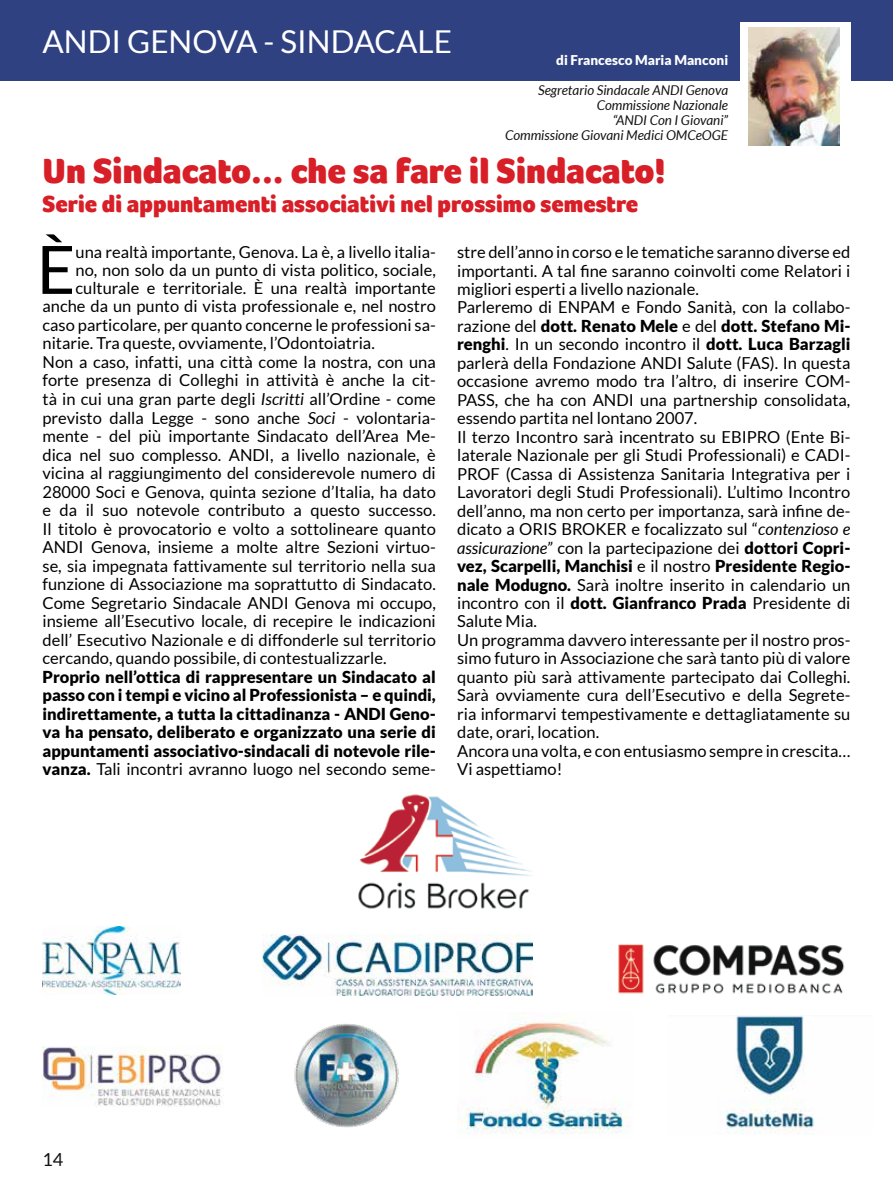
<style>
.page{position:relative;width:893px;height:1191px;background:#fff}
.page>*{position:absolute;margin:0;border:0;box-sizing:border-box;transform-origin:0 0}
.t1{font:66.75px "Lato";color:#000}
.t2{font:900 36px "Foco";color:#d81f27}
.t3{font:31.5px "Lato";color:#fff}
.t4{font:900 24px "Foco";color:#d81f27}
.t5{font:18px "Lato";color:#121212}
.t6{font:16.5px/18.5px "Lato";color:#000}
.t7{font:900 16.5px/18.5px "Lato";color:#000;text-align:justify}
.t8{font:italic 13.5px/15px "Lato";color:#121212;text-align:right}
.t9{font:900 13.5px "Lato";color:#fff}
.s1{font-weight:900}
.s2{font-style:italic}
.s3{font-weight:400}
</style>
<div class="page">
<div style="left:0;top:0;width:893px;height:81px;background:#2f4181"></div>
<div style="left:740px;top:22px;width:110px;height:129px;background:#fff"></div>
<img style="left:748px;top:28px;width:92px;height:117px">
<img style="left:618px;top:944px;width:227px;height:50px">
<img style="left:458px;top:1012px;width:170px;height:122px">
<img style="left:262px;top:934px;width:270px;height:61px">
<img style="left:358px;top:794px;width:174px;height:115px">
<img style="left:43px;top:1046px;width:179px;height:60px">
<img style="left:43px;top:926px;width:137px;height:68px">
<img style="left:725px;top:1015px;width:90px;height:119px">
<img style="left:294px;top:1024px;width:105px;height:104px">
<h3 class="t3" style="left:43px;top:24px;width:411px">ANDI GENOVA - SINDACALE</h3>
<p class="t9" style="left:556px;top:52px;width:173px">di Francesco Maria Manconi</p>
<p class="t8" style="left:505px;top:83px;width:225px">Segretario Sindacale ANDI Genova<br>Commissione Nazionale<br>“ANDI Con I Giovani”<br>Commissione Giovani Medici OMCeOGE</p>
<h2 class="t2" style="left:43px;top:147px;width:625px">Un Sindacato... che sa fare il Sindacato!</h2>
<h3 class="t4" style="left:43px;top:188px;width:597px">Serie di appuntamenti associativi nel prossimo semestre</h3>
<h1 class="t1" style="left:37px;top:232px;width:40px">È</h1>
<p class="t6" style="left:75px;top:242px;width:362px">una realtà importante, Genova. La è, a livello italia-</p>
<p class="t6" style="left:457px;top:243px;width:395px">stre dell’anno in corso e le tematiche saranno diverse ed importanti. A tal fine saranno coinvolti come Relatori i migliori esperti a livello nazionale.<br>Parleremo di ENPAM e Fondo Sanità, con la collabo&shy;razione del <span class="s1">dott. Renato Mele</span> e del <span class="s1">dott. Stefano Mi&shy;renghi</span>. In un secondo incontro il <span class="s1">dott. Luca Barzagli </span>parlerà della Fondazione ANDI Salute (FAS). In questa occasione avremo modo tra l’altro, di inserire COM-PASS, che ha con ANDI una partnership consolidata, essendo partita nel lontano 2007.<br>Il terzo Incontro sarà incentrato su EBIPRO (Ente Bi&shy;laterale Nazionale per gli Studi Professionali) e CADI-PROF (Cassa di Assistenza Sanitaria Integrativa per i Lavoratori degli Studi Professionali). L’ultimo Incontro dell’anno, ma non certo per importanza, sarà infine de&shy;dicato a ORIS BROKER e focalizzato sul “<span class="s2">contenzioso e assicurazione”</span> con la partecipazione dei <span class="s1">dottori Copri&shy;vez, Scarpelli, Manchisi</span> e il nostro <span class="s1">Presidente Regio&shy;nale Modugno.</span> Sarà inoltre inserito in calendario un incontro con il <span class="s1">dott. Gianfranco Prada</span> Presidente di Salute Mia.<br>Un programma davvero interessante per il nostro pros&shy;simo futuro in Associazione che sarà tanto più di valore quanto più sarà attivamente partecipato dai Colleghi.<br>Sarà ovviamente cura dell’Esecutivo e della Segrete&shy;ria informarvi tempestivamente e dettagliatamente su date, orari, location.<br>Ancora una volta, e con entusiasmo sempre in crescita… Vi aspettiamo!</p>
<p class="t6" style="left:75px;top:260px;width:362px">no, non solo da un punto di vista politico, sociale,</p>
<p class="t6" style="left:75px;top:278px;width:362px">culturale e territoriale. È una realtà importante</p>
<p class="t6" style="left:43px;top:297px;width:395px">anche da un punto di vista professionale e, nel nostro</p>
<p class="t6" style="left:43px;top:315px;width:395px">caso particolare, per quanto concerne le professioni sa-</p>
<p class="t6" style="left:43px;top:334px;width:334px">nitarie. Tra queste, ovviamente, l’Odontoiatria.</p>
<p class="t6" style="left:43px;top:353px;width:395px">Non a caso, infatti, una città come la nostra, con una</p>
<p class="t6" style="left:43px;top:371px;width:395px">forte presenza di Colleghi in attività è anche la cit-</p>
<p class="t6" style="left:43px;top:390px;width:395px">tà in cui una gran parte degli <span class="s2">Iscritti</span> all’Ordine - come</p>
<p class="t6" style="left:43px;top:408px;width:395px">previsto dalla Legge - sono anche <span class="s2">Soci</span> - volontaria-</p>
<p class="t6" style="left:43px;top:427px;width:395px">mente - del più importante Sindacato dell’Area Me-</p>
<p class="t6" style="left:43px;top:445px;width:395px">dica nel suo complesso. ANDI, a livello nazionale, è</p>
<p class="t6" style="left:43px;top:464px;width:395px">vicina al raggiungimento del considerevole numero di</p>
<p class="t6" style="left:43px;top:482px;width:395px">28000 Soci e Genova, quinta sezione d’Italia, ha dato</p>
<p class="t6" style="left:43px;top:501px;width:395px">e da il suo notevole contributo a questo successo.</p>
<p class="t6" style="left:43px;top:519px;width:395px">Il titolo è provocatorio e volto a sottolineare quanto</p>
<p class="t6" style="left:43px;top:538px;width:395px">ANDI Genova, insieme a molte altre Sezioni virtuo-</p>
<p class="t6" style="left:43px;top:556px;width:395px">se, sia impegnata fattivamente sul territorio nella sua</p>
<p class="t6" style="left:43px;top:575px;width:395px">funzione di Associazione ma soprattutto di Sindacato.</p>
<p class="t6" style="left:43px;top:593px;width:395px">Come Segretario Sindacale ANDI Genova mi occupo,</p>
<p class="t6" style="left:43px;top:612px;width:395px">insieme all’Esecutivo locale, di recepire le indicazioni</p>
<p class="t6" style="left:43px;top:630px;width:395px">dell’ Esecutivo Nazionale e di diffonderle sul territorio</p>
<p class="t6" style="left:43px;top:649px;width:346px">cercando, quando possibile, di contestualizzarle.</p>
<p class="t7" style="left:43px;top:667px;width:395px">Proprio nell’ottica di rappresentare un Sindacato al passo con i tempi e vicino al Professionista – e quindi, indirettamente, a tutta la cittadinanza - ANDI Geno&shy;va ha pensato, deliberato e organizzato una serie di appuntamenti associativo-sindacali di notevole rile&shy;vanza. <span class="s3">Tali incontri avranno luogo nel secondo seme-</span></p>
<p class="t5" style="left:43px;top:1149px;width:22px">14</p>
</div>
